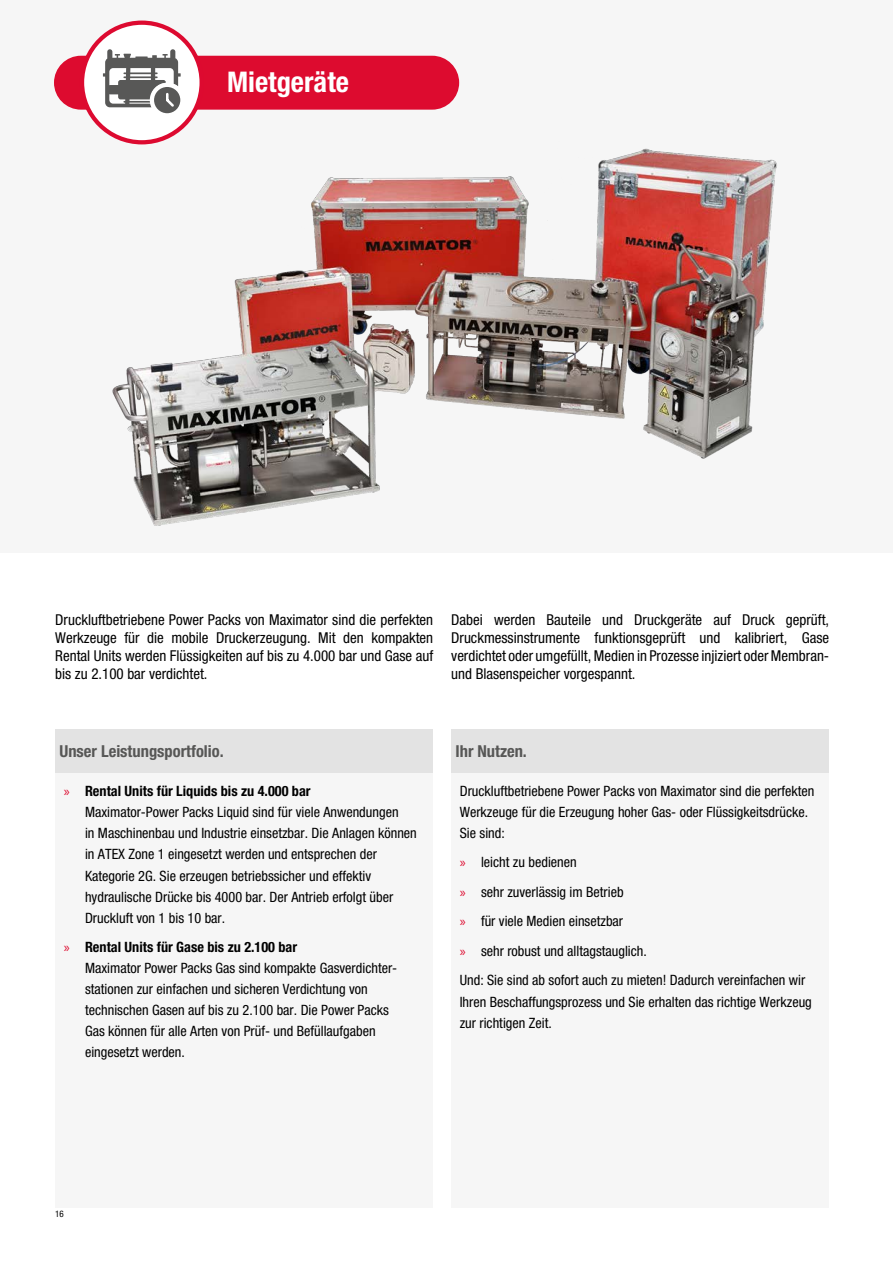
<style>
.page{position:relative;width:893px;height:1263px;background:#fff}
.page>*{position:absolute;margin:0;border:0;box-sizing:border-box;transform-origin:0 0}
.t1{font:700 condensed 28.5px "Helvetica Neue LT Std";color:#fff}
.t2{font:700 condensed 16.5px "Helvetica Neue LT Std";color:#575756}
.t3{font:condensed 15px/18px "Helvetica Neue LT Std";color:#000;text-align:justify}
.t4{font:condensed 14.25px/21px "Helvetica Neue LT Std";color:#000}
.t5{font:condensed 9px "Helvetica Neue LT Std";color:#000}
.s1{font-family:"Myriad Pro";font-stretch:normal;color:#dd0b2f}
.s2{font-weight:700}
</style>
<div class="page">
<img style="left:112px;top:144px;width:666px;height:382px">
<div style="left:55px;top:57px;width:403px;height:51px;background:#dd0b2f;border-radius:26px"></div>
<div style="left:54px;top:56px;width:405px;height:54px;border:2px solid #dd0b2f;border-radius:26px"></div>
<svg style="left:80px;top:21px;width:124px;height:123px"></svg>
<div style="left:55px;top:773px;width:378px;height:435px;background:#f6f6f6"></div>
<div style="left:55px;top:729px;width:378px;height:44px;background:#e3e3e3"></div>
<div style="left:451px;top:773px;width:378px;height:435px;background:#f6f6f6"></div>
<div style="left:451px;top:729px;width:378px;height:44px;background:#e3e3e3"></div>
<h1 class="t1" style="left:227px;top:65px;width:123px">Mietgeräte</h1>
<p class="t3" style="left:55px;top:611px;width:379px">Druckluftbetriebene Power Packs von Maximator sind die perfekten Werkzeuge für die mobile Druckerzeugung. Mit den kompakten Rental Units werden Flüssigkeiten auf bis zu 4.000 bar und Gase auf bis zu 2.100 bar verdichtet.</p>
<p class="t3" style="left:451px;top:611px;width:379px">Dabei werden Bauteile und Druckgeräte auf Druck geprüft, Druckmessinstrumente funktionsgeprüft und kalibriert, Gase verdichtet oder umgefüllt, Medien in Prozesse injiziert oder Membran&shy;und Blasenspeicher vorgespannt.</p>
<p class="t2" style="left:60px;top:741px;width:166px">Unser Leistungsportfolio.</p>
<p class="t4" style="left:85px;top:781px;width:333px;text-indent:-21px"><span class="s1">»</span> <span class="s2">Rental Units für Liquids bis zu 4.000 bar<br></span>Maximator-Power Packs Liquid sind für viele Anwendungen<br>in Maschinenbau und Industrie einsetzbar. Die Anlagen können in ATEX Zone 1 eingesetzt werden und entsprechen der Kategorie 2G. Sie erzeugen betriebssicher und effektiv hydraulische Drücke bis 4000 bar. Der Antrieb erfolgt über Druckluft von 1 bis 10 bar.</p>
<p class="t4" style="left:85px;top:936px;width:314px;text-indent:-21px"><span class="s1">»</span> <span class="s2">Rental Units für Gase bis zu 2.100 bar<br></span>Maximator Power Packs Gas sind kompakte Gasverdichter&shy;stationen zur einfachen und sicheren Verdichtung von technischen Gasen auf bis zu 2.100 bar. Die Power Packs Gas können für alle Arten von Prüf- und Befüllaufgaben eingesetzt werden.</p>
<p class="t2" style="left:455px;top:741px;width:73px">Ihr Nutzen.</p>
<p class="t4" style="left:460px;top:780px;width:356px">Druckluftbetriebene Power Packs von Maximator sind die perfekten<br>Werkzeuge für die Erzeugung hoher Gas- oder Flüssigkeitsdrücke.<br>Sie sind:</p>
<p class="t4" style="left:460px;top:847px;width:347px;line-height:29.5px"><span class="s1">»</span> leicht zu bedienen<br><span class="s1">»</span> sehr zuverlässig im Betrieb<br><span class="s1">»</span> für viele Medien einsetzbar<br><span class="s1">»</span> sehr robust und alltagstauglich.<br>Und: Sie sind ab sofort auch zu mieten! Dadurch vereinfachen wir</p>
<p class="t4" style="left:460px;top:991px;width:354px">Ihren Beschaffungsprozess und Sie erhalten das richtige Werkzeug zur richtigen Zeit.</p>
<p class="t5" style="left:55px;top:1209px;width:10px">16</p>
</div>
